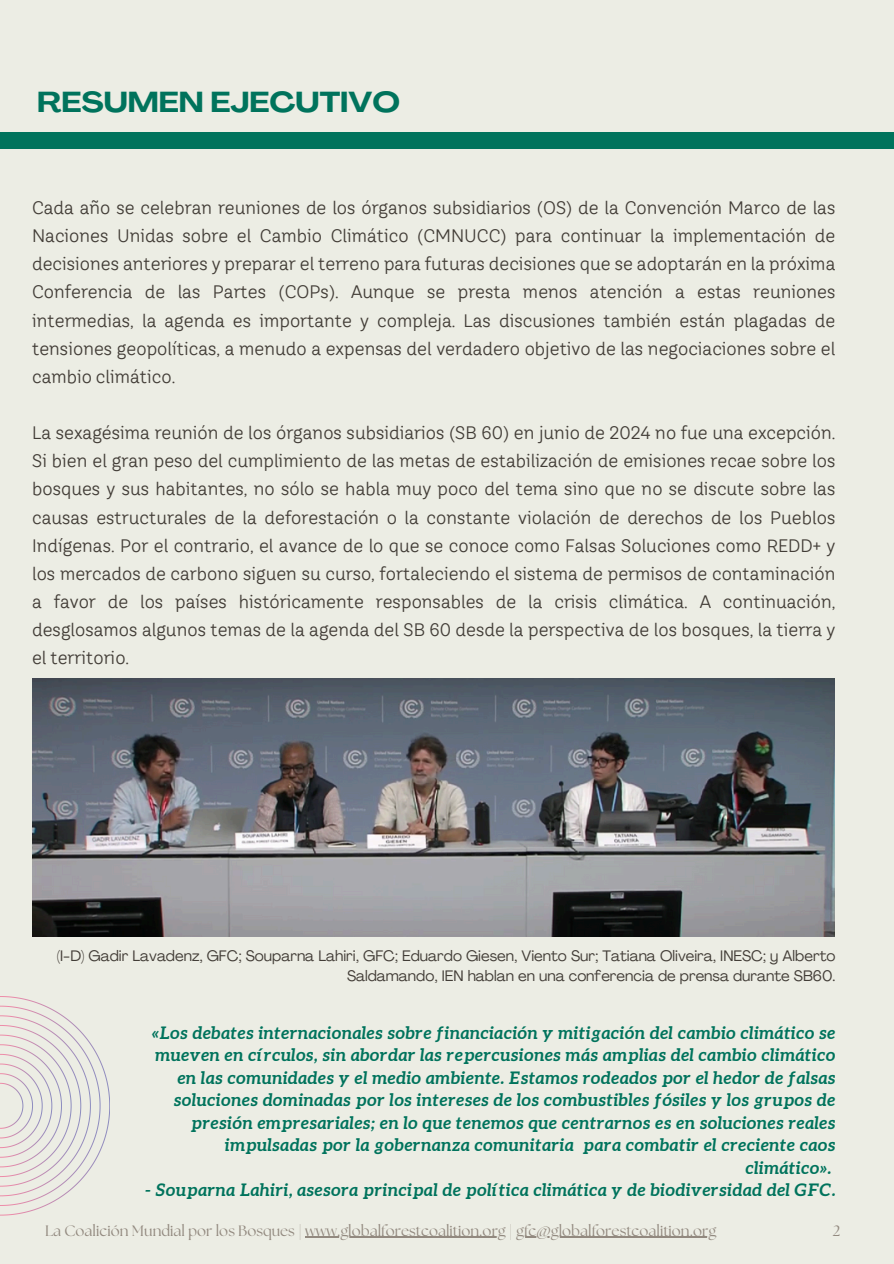
<style>
.page{position:relative;width:894px;height:1264px;background:#fff}
.page>*{position:absolute;margin:0;border:0;box-sizing:border-box;transform-origin:0 0}
.t1{font:700 expanded 28.5px "Agrandir";color:#00735c}
.t2{font:18px/28.2px "TT Hazelnuts";color:#423d37;text-align:justify}
.t3{font:italic 700 17.4px/22.5px "Aleo";letter-spacing:.02em;color:#00735c;text-align:right}
.t4{font:15px/20.2px "Agrandir";color:#423d37;text-align:right}
.t5{font:15px "The Seasons";color:#92897f}
</style>
<div class="page">
<div style="left:0;top:0;width:893px;height:1263px;background:#ecede4"></div>
<div style="left:0;top:133px;width:893px;height:16px;background:#00735c"></div>
<img style="left:32px;top:678px;width:802px;height:258px">
<svg style="left:0;top:996px;width:110px;height:219px"></svg>
<hr style="left:305px;top:1236px;width:200px;height:1px;background:#92897f">
<hr style="left:516px;top:1236px;width:200px;height:1px;background:#92897f">
<h2 class="t1" style="left:37px;top:90px;width:364px">RESUMEN EJECUTIVO</h2>
<h3 class="t2" style="left:32px;top:193px;width:804px">Cada año se celebran reuniones de los órganos subsidiarios (OS) de la Convención Marco de las Naciones Unidas sobre el Cambio Climático (CMNUCC) para continuar la implementación de decisiones anteriores y preparar el terreno para futuras decisiones que se adoptarán en la próxima Conferencia de las Partes (COPs). Aunque se presta menos atención a estas reuniones intermedias, la agenda es importante y compleja. Las discusiones también están plagadas de tensiones geopolíticas, a menudo a expensas del verdadero objetivo de las negociaciones sobre el cambio climático.</h3>
<h3 class="t2" style="left:32px;top:418px;width:804px">La sexagésima reunión de los órganos subsidiarios (SB 60) en junio de 2024 no fue una excepción.<br>Si bien el gran peso del cumplimiento de las metas de estabilización de emisiones recae sobre los bosques y sus habitantes, no sólo se habla muy poco del tema sino que no se discute sobre las causas estructurales de la deforestación o la constante violación de derechos de los Pueblos Indígenas. Por el contrario, el avance de lo que se conoce como Falsas Soluciones como REDD+ y los mercados de carbono siguen su curso, fortaleciendo el sistema de permisos de contaminación a favor de los países históricamente responsables de la crisis climática. A continuación, desglosamos algunos temas de la agenda del SB 60 desde la perspectiva de los bosques, la tierra y el territorio.</h3>
<p class="t4" style="left:57px;top:947px;width:779px">(I-D) Gadir Lavadenz, GFC; Souparna Lahiri, GFC; Eduardo Giesen, Viento Sur; Tatiana Oliveira, INESC; y Alberto<br>Saldamando, IEN hablan en una conferencia de prensa durante SB60.</p>
<p class="t3" style="left:152px;top:1021px;width:684px">«Los debates internacionales sobre financiación y mitigación del cambio climático se mueven en círculos, sin abordar las repercusiones más amplias del cambio climático en las comunidades y el medio ambiente. Estamos rodeados por el hedor de falsas soluciones dominadas por los intereses de los combustibles fósiles y los grupos de presión empresariales; en lo que tenemos que centrarnos es en soluciones reales impulsadas por la gobernanza comunitaria para combatir el creciente caos climático».</p>
<p class="t3" style="left:145px;top:1178px;width:691px">- Souparna Lahiri, asesora principal de política climática y de biodiversidad del GFC.</p>
<p class="t5" style="left:45px;top:1223px;width:672px">La Coalición Mundial por los Bosques | www.globalforestcoalition.org | gfc@globalforestcoalition.org</p>
<p class="t5" style="left:832px;top:1223px;width:9px">2</p>
</div>
